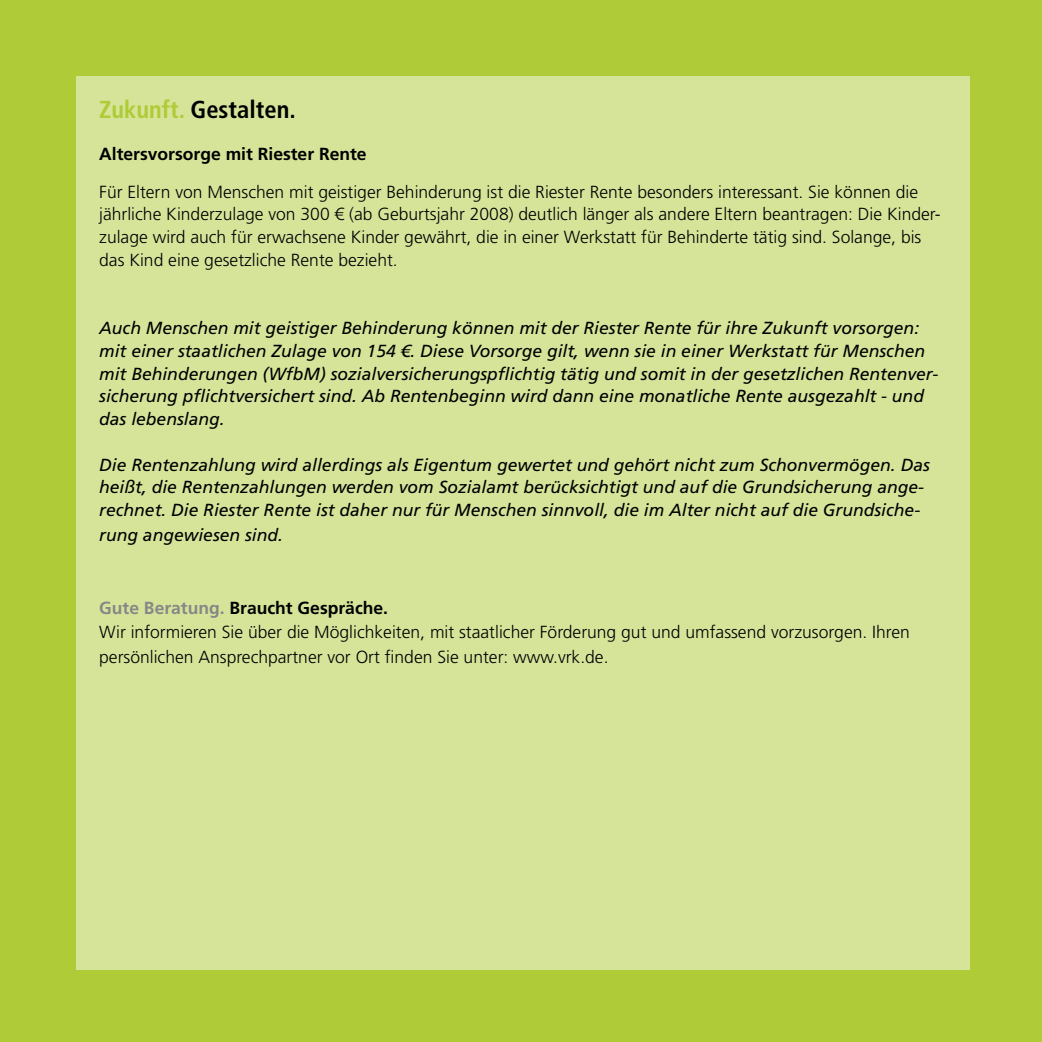
<style>
.page{position:relative;width:1042px;height:1042px;background:#afcb37}
.page>*{position:absolute;margin:0;border:0;box-sizing:border-box;transform-origin:0 0}
.t1{font:700 condensed 24.5px "Frutiger LT Std";color:#000}
.t2{font:italic 17.5px/22.8px "Frutiger LT Std";color:#000}
.t3{font:300 17.5px/22.8px "Frutiger LT Std";color:#000}
.t4{font:700 17.5px "Frutiger LT Std";color:#000}
.s1{color:#afcb37}
.s2{font-weight:700;color:#878787}
.s3{font-weight:700}
</style>
<div class="page">
<div style="left:77px;top:77px;width:893px;height:893px;background:#d6e49a"></div>
<h1 class="t1" style="left:99px;top:95px;width:198px"><span class="s1">Zukunft.</span> Gestalten.</h1>
<p class="t4" style="left:99px;top:143px;width:269px">Altersvorsorge mit Riester Rente</p>
<p class="t3" style="left:99px;top:180px;width:843px">Für Eltern von Menschen mit geistiger Behinderung ist die Riester Rente besonders interessant. Sie können die jährliche Kinderzulage von 300 € (ab Geburtsjahr 2008) deutlich länger als andere Eltern beantragen: Die Kinder&shy;zulage wird auch für erwachsene Kinder gewährt, die in einer Werkstatt für Behinderte tätig sind. Solange, bis das Kind eine gesetzliche Rente bezieht.</p>
<p class="t2" style="left:99px;top:317px;width:840px">Auch Menschen mit geistiger Behinderung können mit der Riester Rente für ihre Zukunft vorsorgen: mit einer staatlichen Zulage von 154 €. Diese Vorsorge gilt, wenn sie in einer Werkstatt für Menschen mit Behinderungen (WfbM) sozialversicherungspflichtig tätig und somit in der gesetzlichen Rentenver&shy;sicherung pflichtversichert sind. Ab Rentenbeginn wird dann eine monatliche Rente ausgezahlt - und das lebenslang.</p>
<p class="t2" style="left:99px;top:453px;width:832px">Die Rentenzahlung wird allerdings als Eigentum gewertet und gehört nicht zum Schonvermögen. Das heißt, die Rentenzahlungen werden vom Sozialamt berücksichtigt und auf die Grundsicherung ange&shy;rechnet. Die Riester Rente ist daher nur für Menschen sinnvoll, die im Alter nicht auf die Grundsiche-</p>
<p class="t2" style="left:99px;top:523px;width:185px">rung angewiesen sind.</p>
<p class="t3" style="left:99px;top:595px;width:812px;line-height:24.5px"><span class="s2">Gute Beratung.</span> <span class="s3">Braucht Gespräche.<br></span>Wir informieren Sie über die Möglichkeiten, mit staatlicher Förderung gut und umfassend vorzusorgen. Ihren persönlichen Ansprechpartner vor Ort finden Sie unter: www.vrk.de.</p>
</div>
